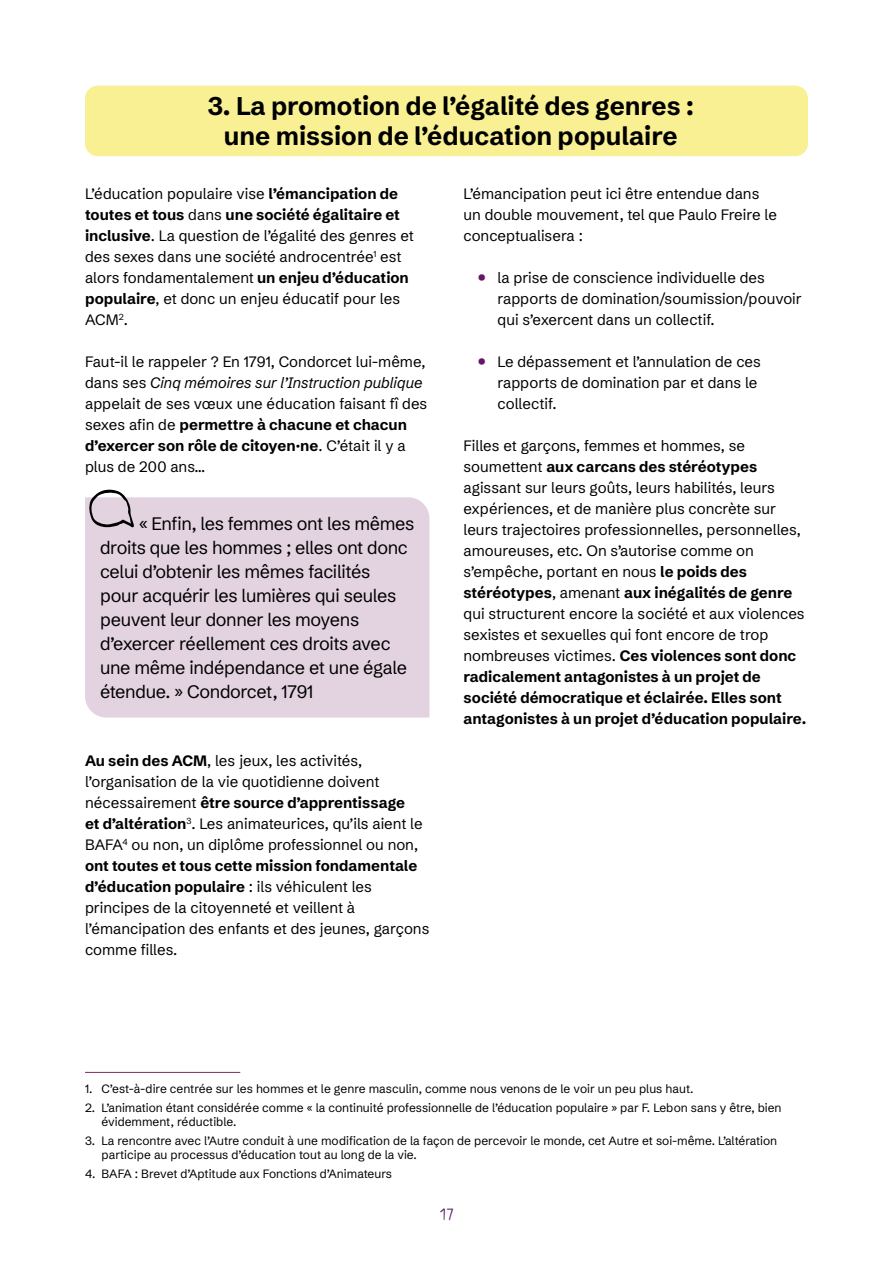
<style>
.page{position:relative;width:893px;height:1263px;background:#fff}
.page>*{position:absolute;margin:0;border:0;box-sizing:border-box;transform-origin:0 0}
.t1{font:700 25.5px/30.6px "Schibsted Grotesk";color:#000;text-align:center}
.encart_1_colonne{font:18px/24px "Schibsted Grotesk";letter-spacing:-.02em;color:#000}
.labeur{font:15px/21px "Schibsted Grotesk";color:#000}
.t2{font:15px "Mynerve";color:#581866}
.notes_bas_page{font:12px/14.4px "Schibsted Grotesk";color:#000}
.s1{font-weight:700}
.s2{font-style:italic}
.s3{font-weight:700;font-size:18px;color:#671565}
</style>
<div class="page">
<div style="left:85px;top:86px;width:723px;height:70px;background:#f8f092;border-radius:13px"></div>
<hr style="left:85px;top:1072px;width:155px;height:1px;background:#83256a">
<div style="left:85px;top:497px;width:344px;height:220px;background:#e3d3e0"></div>
<svg style="left:88px;top:489px;width:46px;height:39px;background:#bdb3bb"></svg>
<h3 class="t1" style="left:208px;top:88px;width:488px">3. La promotion de l’égalité des genres : une mission de l’éducation populaire</h3>
<p class="labeur" style="left:85px;top:181px;width:330px">L’éducation populaire vise <span class="s1">l’émancipation de toutes et tous</span> dans <span class="s1">une société égalitaire et inclusive</span>. La question de l’égalité des genres et des sexes dans une société androcentrée<sup>1</sup> est alors fondamentalement <span class="s1">un enjeu d’éducation populaire</span>, et donc un enjeu éducatif pour les ACM<sup>2</sup>.</p>
<p class="labeur" style="left:85px;top:349px;width:344px">Faut-il le rappeler ? En 1791, Condorcet lui-même, dans ses <span class="s2">Cinq mémoires sur l’Instruction publique </span>appelait de ses vœux une éducation faisant fî des sexes afin de <span class="s1">permettre à chacune et chacun d’exercer son rôle de citoyen·ne</span>. C’était il y a plus de 200 ans…</p>
<p class="encart_1_colonne" style="left:100px;top:509px;width:316px;text-indent:39px">« Enfin, les femmes ont les mêmes droits que les hommes ; elles ont donc celui d’obtenir les mêmes facilités<br>pour acquérir les lumières qui seules peuvent leur donner les moyens d’exercer réellement ces droits avec une même indépendance et une égale étendue. » Condorcet, 1791</p>
<p class="labeur" style="left:85px;top:748px;width:346px"><span class="s1">Au sein des ACM</span>, les jeux, les activités, l’organisation de la vie quotidienne doivent nécessairement <span class="s1">être source d’apprentissage<br>et d’altération</span><sup>3</sup>. Les animateurices, qu’ils aient le BAFA<sup>4</sup> ou non, un diplôme professionnel ou non, <span class="s1">ont toutes et tous cette mission fondamentale d’éducation populaire</span> : ils véhiculent les principes de la citoyenneté et veillent à l’émancipation des enfants et des jeunes, garçons comme filles.</p>
<p class="labeur" style="left:463px;top:181px;width:315px">L’émancipation peut ici être entendue dans un double mouvement, tel que Paulo Freire le conceptualisera :</p>
<p class="labeur" style="left:497px;top:265px;width:306px;text-indent:-21px"><span class="s3">•</span> la prise de conscience individuelle des rapports de domination/soumission/pouvoir qui s’exercent dans un collectif.</p>
<p class="labeur" style="left:497px;top:349px;width:265px;text-indent:-21px"><span class="s3">•</span> Le dépassement et l’annulation de ces rapports de domination par et dans le collectif.</p>
<p class="labeur" style="left:463px;top:433px;width:344px">Filles et garçons, femmes et hommes, se soumettent <span class="s1">aux carcans des stéréotypes </span>agissant sur leurs goûts, leurs habilités, leurs expériences, et de manière plus concrète sur leurs trajectoires professionnelles, personnelles, amoureuses, etc. On s’autorise comme on s’empêche, portant en nous <span class="s1">le poids des stéréotypes</span>, amenant <span class="s1">aux inégalités de genre </span>qui structurent encore la société et aux violences sexistes et sexuelles qui font encore de trop nombreuses victimes. <span class="s1">Ces violences sont donc radicalement antagonistes à un projet de société démocratique et éclairée. Elles sont antagonistes à un projet d’éducation populaire.</span></p>
<p class="notes_bas_page" style="left:85px;top:1080px;width:610px">1. C’est-à-dire centrée sur les hommes et le genre masculin, comme nous venons de le voir un peu plus haut.</p>
<p class="notes_bas_page" style="left:102px;top:1099px;width:681px;text-indent:-16px">2. L’animation étant considérée comme « la continuité professionnelle de l’éducation populaire » par F. Lebon sans y être, bien évidemment, réductible.</p>
<p class="notes_bas_page" style="left:102px;top:1132px;width:677px;text-indent:-16px">3. La rencontre avec l’Autre conduit à une modification de la façon de percevoir le monde, cet Autre et soi-même. L’altération participe au processus d’éducation tout au long de la vie.</p>
<p class="notes_bas_page" style="left:85px;top:1165px;width:308px">4. BAFA : Brevet d’Aptitude aux Fonctions d’Animateurs</p>
<p class="t2" style="left:439px;top:1204px;width:16px">17</p>
</div>
